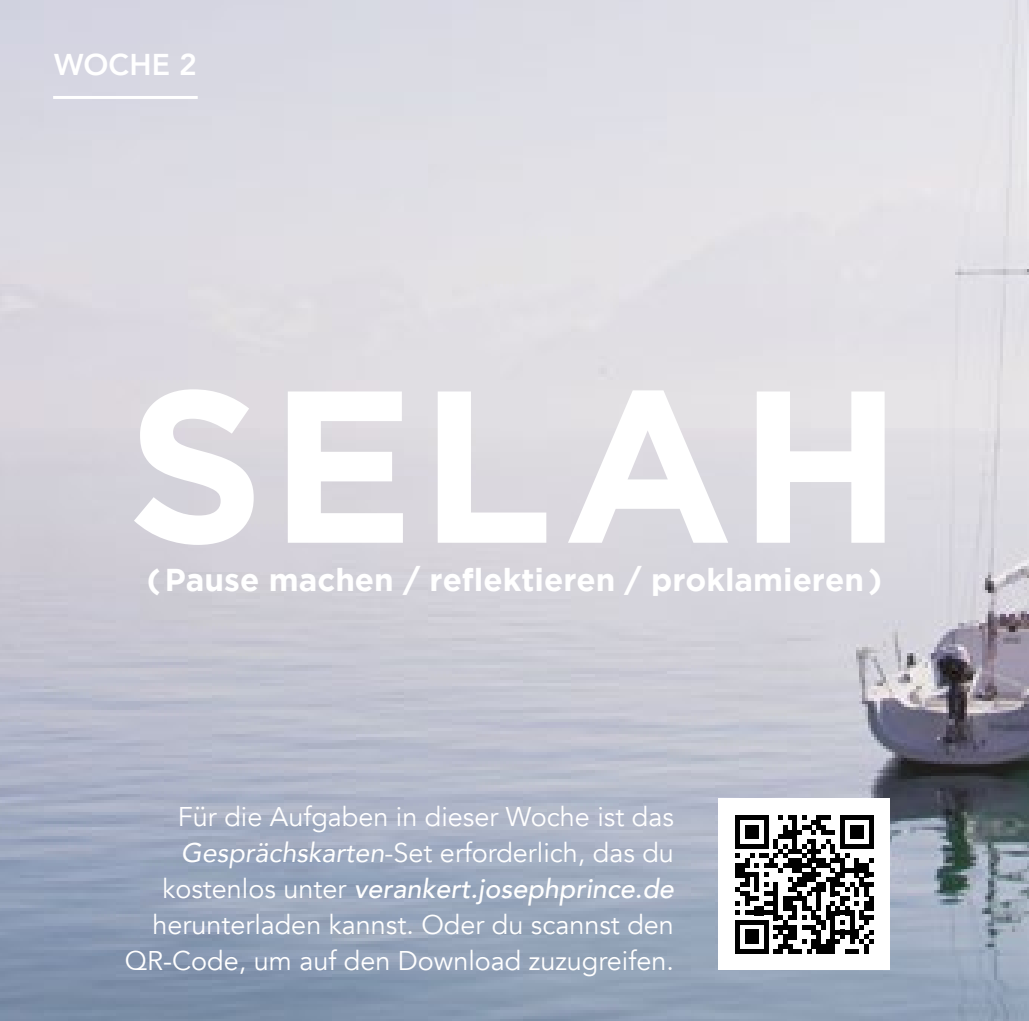
<style>
.page{position:relative;width:1029px;height:1021px;background:#fff}
.page>*{position:absolute;margin:0;border:0;box-sizing:border-box;transform-origin:0 0}
.t1{font:700 216px "Gotham";letter-spacing:.025em;color:#fff}
.t2{font:700 31.5px "Gotham";color:#fff}
.t3{font:800 30px "Avenir";letter-spacing:.01em;color:#fff}
.t4{font:27px/36px "Avenir";color:#fff;text-align:right}
.s1{font-style:italic}
.s2{font-weight:500;font-style:italic}
</style>
<div class="page">
<img style="left:0;top:0;width:1029px;height:1020px">
<hr style="left:53px;top:96px;width:145px;height:3px;background:#fff">
<div style="left:719px;top:798px;width:171px;height:171px;background:#fff"></div>
<svg style="left:735px;top:815px;width:138px;height:138px"></svg>
<p class="t3" style="left:54px;top:41px;width:144px">WOCHE 2</p>
<h1 class="t1" style="left:126px;top:341px;width:778px">SELAH</h1>
<p class="t2" style="left:147px;top:561px;width:737px">( Pause machen / reflektieren / proklamieren )</p>
<p class="t4" style="left:125px;top:799px;width:551px">Für die Aufgaben in dieser Woche ist das <span class="s1">Gesprächskarten</span>-Set erforderlich, das du kostenlos unter <span class="s2">verankert.josephprince.de </span>herunterladen kannst. Oder du scannst den QR-Code, um auf den Download zuzugreifen.</p>
</div>
